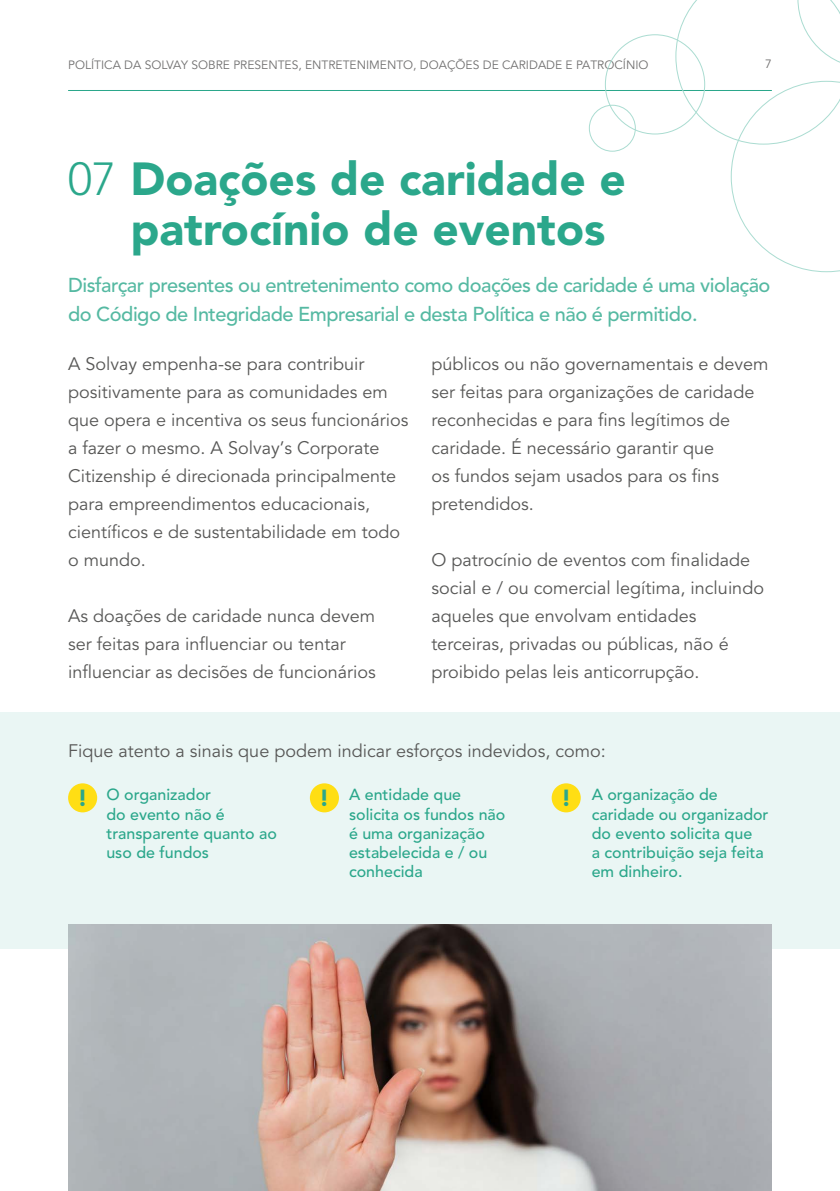
<style>
.page{position:relative;width:840px;height:1191px;background:#fff}
.page>*{position:absolute;margin:0;border:0;box-sizing:border-box;transform-origin:0 0}
.t1{font:900 46px/50px "Avenir";color:#2ba78b}
.t2{font:900 23.2px "Avenir";color:#2ba78b}
.t3{font:500 20px/28px "Avenir";letter-spacing:-.025em;color:#55b9a2}
.t4{font:18px/28px "Avenir";color:#575756}
.t5{font:500 16px/19.2px "Avenir";color:#2ba78b}
.t6{font:12px "Avenir";color:#706f6f}
.s1{font-weight:300}
.s2{font-weight:900;font-size:23.2px}
</style>
<div class="page">
<hr style="left:68px;top:90px;width:703px;height:1px;background:#2ba78b">
<div style="left:588px;top:105px;width:47px;height:47px;border:1px solid #aadcd1;border-radius:50%"></div>
<svg style="left:675px;top:0;width:164px;height:272px"></svg>
<div style="left:0;top:712px;width:839px;height:237px;background:#eaf6f4"></div>
<div style="left:68px;top:783px;width:29px;height:29px;background:#ffde14;border-radius:50%"></div>
<div style="left:310px;top:783px;width:29px;height:29px;background:#ffde14;border-radius:50%"></div>
<div style="left:551px;top:783px;width:29px;height:29px;background:#ffde14;border-radius:50%"></div>
<img style="left:68px;top:924px;width:703px;height:267px">
<p class="t6" style="left:68px;top:56px;width:581px">POLÍTICA DA SOLVAY SOBRE PRESENTES, ENTRETENIMENTO, DOAÇÕES DE CARIDADE E PATROCÍNIO</p>
<p class="t6" style="left:764px;top:55px;width:8px">7</p>
<h1 class="t1" style="left:130px;top:156px;width:496px;text-indent:-62px"><span class="s1">07</span> Doações de caridade e patrocínio de eventos</h1>
<p class="t3" style="left:68px;top:272px;width:703px">Disfarçar presentes ou entretenimento como doações de caridade é uma violação do Código de Integridade Empresarial e desta Política e não é permitido.</p>
<p class="t4" style="left:68px;top:350px;width:342px">A Solvay empenha-se para contribuir positivamente para as comunidades em que opera e incentiva os seus funcionários a fazer o mesmo. A Solvay’s Corporate Citizenship é direcionada principalmente para empreendimentos educacionais, científicos e de sustentabilidade em todo o mundo.</p>
<p class="t4" style="left:68px;top:602px;width:309px">As doações de caridade nunca devem ser feitas para influenciar ou tentar influenciar as decisões de funcionários</p>
<p class="t4" style="left:431px;top:350px;width:338px">públicos ou não governamentais e devem ser feitas para organizações de caridade reconhecidas e para fins legítimos de caridade. É necessário garantir que<br>os fundos sejam usados para os fins pretendidos.</p>
<p class="t4" style="left:431px;top:546px;width:334px">O patrocínio de eventos com finalidade social e / ou comercial legítima, incluindo aqueles que envolvam entidades terceiras, privadas ou públicas, não é proibido pelas leis anticorrupção.</p>
<p class="t4" style="left:68px;top:737px;width:539px">Fique atento a sinais que podem indicar esforços indevidos, como:</p>
<p class="t5" style="left:77px;top:786px;width:135px"><span class="s2">!</span> O organizador</p>
<p class="t2" style="left:319px;top:781px;width:12px">!</p>
<p class="t2" style="left:560px;top:781px;width:12px">!</p>
<p class="t5" style="left:106px;top:805px;width:172px">do evento não é transparente quanto ao uso de fundos</p>
<p class="t5" style="left:349px;top:786px;width:158px">A entidade que solicita os fundos não é uma organização estabelecida e / ou conhecida</p>
<p class="t5" style="left:591px;top:786px;width:178px">A organização de caridade ou organizador do evento solicita que<br>a contribuição seja feita em dinheiro.</p>
</div>
